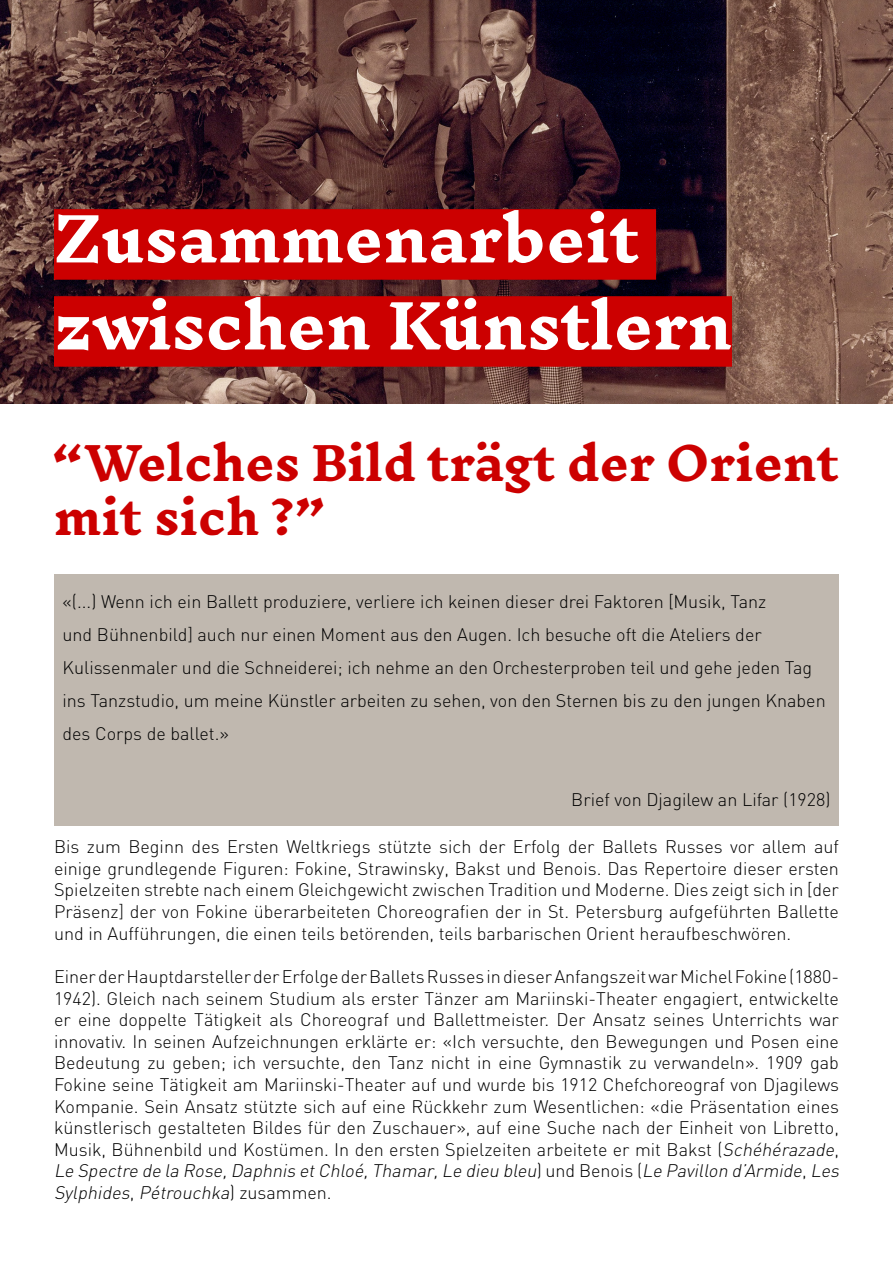
<style>
.page{position:relative;width:893px;height:1263px;background:#fff}
.page>*{position:absolute;margin:0;border:0;box-sizing:border-box;transform-origin:0 0}
.t1{font:700 60px/87px "Inknut Antiqua";color:#fff}
.t2{font:700 45px/54px "Inknut Antiqua";color:#c00}
.t3{font:300 18px/21.6px "DIN";color:#000}
.s1{font-style:italic}
</style>
<div class="page">
<div style="left:54px;top:574px;width:785px;height:252px;background:#c0b8af"></div>
<img style="left:0;top:0;width:893px;height:404px">
<div style="left:54px;top:209px;width:602px;height:71px;background:#c00"></div>
<div style="left:54px;top:296px;width:678px;height:71px;background:#c00"></div>
<h1 class="t1" style="left:54px;top:198px;width:679px">Zusammenarbeit zwischen Künstlern</h1>
<h2 class="t2" style="left:54px;top:438px;width:786px">“Welches Bild trägt der Orient mit sich ?”</h2>
<p class="t3" style="left:63px;top:585px;width:765px;line-height:33px">«(...) Wenn ich ein Ballett produziere, verliere ich keinen dieser drei Faktoren [Musik, Tanz<br>und Bühnenbild] auch nur einen Moment aus den Augen. Ich besuche oft die Ateliers der Kulissenmaler und die Schneiderei; ich nehme an den Orchesterproben teil und gehe jeden Tag ins Tanzstudio, um meine Künstler arbeiten zu sehen, von den Sternen bis zu den jungen Knaben des Corps de ballet.»</p>
<p class="t3" style="left:571px;top:789px;width:261px">Brief von Djagilew an Lifar (1928)</p>
<p class="t3" style="left:54px;top:836px;width:786px;text-align:justify">Bis zum Beginn des Ersten Weltkriegs stützte sich der Erfolg der Ballets Russes vor allem auf einige grundlegende Figuren: Fokine, Strawinsky, Bakst und Benois. Das Repertoire dieser ersten Spielzeiten strebte nach einem Gleichgewicht zwischen Tradition und Moderne. Dies zeigt sich in [der Präsenz] der von Fokine überarbeiteten Choreografien der in St. Petersburg aufgeführten Ballette und in Aufführungen, die einen teils betörenden, teils barbarischen Orient heraufbeschwören.</p>
<p class="t3" style="left:54px;top:965px;width:790px">Einer der Hauptdarsteller der Erfolge der Ballets Russes in dieser Anfangszeit war Michel Fokine (1880- 1942). Gleich nach seinem Studium als erster Tänzer am Mariinski-Theater engagiert, entwickelte er eine doppelte Tätigkeit als Choreograf und Ballettmeister. Der Ansatz seines Unterrichts war innovativ. In seinen Aufzeichnungen erklärte er: «Ich versuchte, den Bewegungen und Posen eine Bedeutung zu geben; ich versuchte, den Tanz nicht in eine Gymnastik zu verwandeln». 1909 gab Fokine seine Tätigkeit am Mariinski-Theater auf und wurde bis 1912 Chefchoreograf von Djagilews Kompanie. Sein Ansatz stützte sich auf eine Rückkehr zum Wesentlichen: «die Präsentation eines künstlerisch gestalteten Bildes für den Zuschauer», auf eine Suche nach der Einheit von Libretto, Musik, Bühnenbild und Kostümen. In den ersten Spielzeiten arbeitete er mit Bakst (<span class="s1">Schéhérazade</span>, <span class="s1">Le Spectre de la Rose,Daphnis etChloé,Thamar,Le dieu bleu</span>) u n d B e n o i s ( <span class="s1">Le Pavillon d’Armide</span>, <span class="s1">Les Sylphides</span>, <span class="s1">Pétrouchka</span>) z u s a m m e n .</p>
</div>
